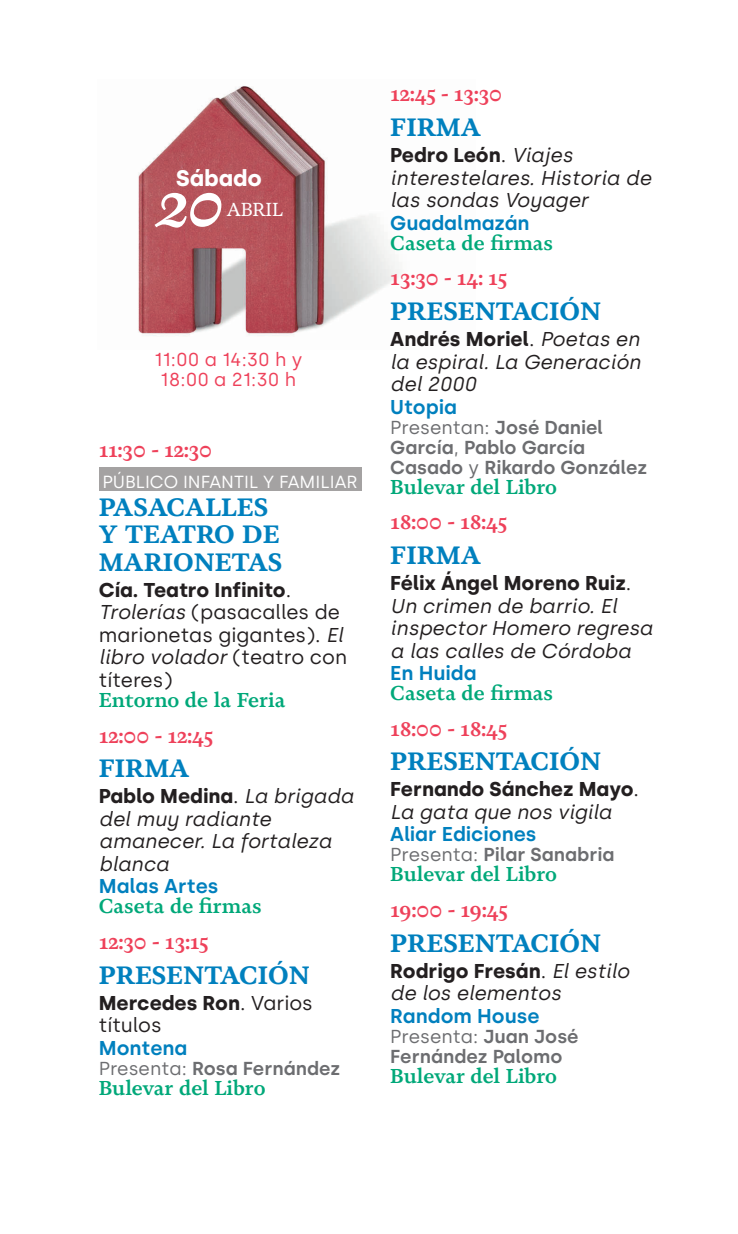
<style>
.page{position:relative;width:738px;height:1234px;background:#fff}
.page>*{position:absolute;margin:0;border:0;box-sizing:border-box;transform-origin:0 0}
.t1{font:italic 600 62.5px "Novela";color:#fff}
.t2{font:700 25px/27.5px "Novela";color:#0080be}
.t3{font:700 22.5px "Silka";color:#fff}
.t4{font:600 21.25px "Novela";letter-spacing:-.035em;color:#ee415a}
.t5{font:italic 20px/22.5px "Silka";color:#231f20}
.t6{font:600 20px "Novela";color:#00a879}
.t7{font:20px/22.5px "Silka";color:#231f20}
.t8{font:600 20px "Silka";color:#0080be}
.t9{font:700 20px/22.5px "Silka";color:#231f20}
.t10{font:600 18.75px/20px "Silka";color:#6c6d70}
.t11{font:18.75px/20px "Silka";color:#ee415a;text-align:center}
.t12{font:18.75px "Novela";letter-spacing:-.01em;color:#fff}
.t13{font:17.5px "Silka";color:#fff}
.s1{font-weight:700}
.s2{font-style:italic}
.s3{font-weight:700;font-style:normal}
.s4{font-style:normal}
.s5{font-weight:400}
.s6{font-weight:400;font-style:italic}
</style>
<div class="page">
<img style="left:138px;top:86px;width:262px;height:250px">
<div style="left:99px;top:467px;width:262px;height:24px;background:#a4a2a2"></div>
<p class="t3" style="left:176px;top:164px;width:87px">Sábado</p>
<h1 class="t1" style="left:155px;top:165px;width:70px">20</h1>
<p class="t12" style="left:226px;top:198px;width:58px">ABRIL</p>
<p class="t11" style="left:154px;top:349px;width:150px">11:00 a 14:30 h y<br>18:00 a 21:30 h</p>
<p class="t4" style="left:99px;top:436px;width:115px">11:30 - 12:30</p>
<p class="t13" style="left:102px;top:471px;width:256px">PÚBLICO INFANTIL Y FAMILIAR</p>
<p class="t2" style="left:99px;top:493px;width:185px">PASACALLES<br>Y TEATRO DE<br>MARIONETAS</p>
<p class="t7" style="left:99px;top:578px;width:250px"><span class="s1">Cía. Teatro Infinito</span>.<br><span class="s2">Trolerías</span> (pasacalles de marionetas gigantes). <span class="s2">El libro volador</span> (teatro con títeres)</p>
<p class="t6" style="left:99px;top:687px;width:188px">Entorno de la Feria</p>
<p class="t4" style="left:99px;top:721px;width:116px">12:00 - 12:45</p>
<p class="t2" style="left:99px;top:754px;width:92px">FIRMA</p>
<p class="t5" style="left:99px;top:785px;width:256px"><span class="s3">Pablo Medina</span><span class="s4">.</span> La brigada del muy radiante amanecer. La fortaleza blanca</p>
<p class="t8" style="left:99px;top:874px;width:121px">Malas Artes</p>
<p class="t6" style="left:99px;top:893px;width:164px">Caseta de firmas</p>
<p class="t4" style="left:99px;top:927px;width:111px">12:30 - 13:15</p>
<p class="t2" style="left:99px;top:960px;width:212px">PRESENTACIÓN</p>
<p class="t7" style="left:99px;top:991px;width:215px"><span class="s1">Mercedes Ron</span>. Varios títulos</p>
<p class="t8" style="left:99px;top:1035px;width:90px">Montena</p>
<p class="t10" style="left:99px;top:1057px;width:243px"><span class="s5">Presenta:</span> Rosa Fernández</p>
<p class="t6" style="left:99px;top:1074px;width:168px">Bulevar del Libro</p>
<p class="t4" style="left:390px;top:81px;width:114px">12:45 - 13:30</p>
<p class="t2" style="left:390px;top:113px;width:92px">FIRMA</p>
<p class="t5" style="left:390px;top:144px;width:262px"><span class="s3">Pedro León</span><span class="s4">.</span> Viajes interestelares. Historia de las sondas Voyager</p>
<p class="t8" style="left:390px;top:211px;width:141px">Guadalmazán</p>
<p class="t6" style="left:390px;top:230px;width:164px">Caseta de firmas</p>
<p class="t4" style="left:390px;top:264px;width:118px">13:30 - 14: 15</p>
<p class="t2" style="left:390px;top:297px;width:212px">PRESENTACIÓN</p>
<p class="t5" style="left:390px;top:328px;width:252px;text-align:justify"><span class="s3">Andrés Moriel</span><span class="s4">.</span> Poetas en la espiral. La Generación del 2000</p>
<p class="t8" style="left:390px;top:394px;width:68px">Utopia</p>
<p class="t10" style="left:390px;top:417px;width:258px"><span class="s5">Presentan:</span> José Daniel<br>García<span class="s5">,</span> Pablo García<br>Casado <span class="s5">y</span> Rikardo González</p>
<p class="t6" style="left:390px;top:474px;width:168px">Bulevar del Libro</p>
<p class="t4" style="left:390px;top:508px;width:118px">18:00 - 18:45</p>
<p class="t2" style="left:390px;top:541px;width:92px">FIRMA</p>
<p class="t5" style="left:390px;top:571px;width:264px"><span class="s3">Félix Ángel Moreno Ruiz</span><span class="s4">.<br></span>Un crimen de barrio. El inspector Homero regresa a las calles de Córdoba</p>
<p class="t8" style="left:390px;top:661px;width:88px">En Huida</p>
<p class="t6" style="left:390px;top:680px;width:164px">Caseta de firmas</p>
<p class="t4" style="left:390px;top:714px;width:118px">18:00 - 18:45</p>
<p class="t2" style="left:390px;top:747px;width:212px">PRESENTACIÓN</p>
<p class="t9" style="left:390px;top:778px;width:250px">Fernando Sánchez Mayo<span class="s5">.<br></span><span class="s6">La gata que nos vigila</span></p>
<p class="t8" style="left:390px;top:822px;width:148px">Aliar Ediciones</p>
<p class="t10" style="left:390px;top:844px;width:225px"><span class="s5">Presenta:</span> Pilar Sanabria</p>
<p class="t6" style="left:390px;top:861px;width:168px">Bulevar del Libro</p>
<p class="t4" style="left:390px;top:896px;width:119px">19:00 - 19:45</p>
<p class="t2" style="left:390px;top:928px;width:212px">PRESENTACIÓN</p>
<p class="t5" style="left:390px;top:959px;width:240px"><span class="s3">Rodrigo Fresán</span><span class="s4">.</span> El estilo de los elementos</p>
<p class="t8" style="left:390px;top:1003px;width:151px">Random House</p>
<p class="t10" style="left:390px;top:1025px;width:190px"><span class="s5">Presenta:</span> Juan José<br>Fernández Palomo</p>
<p class="t6" style="left:390px;top:1062px;width:168px">Bulevar del Libro</p>
</div>
